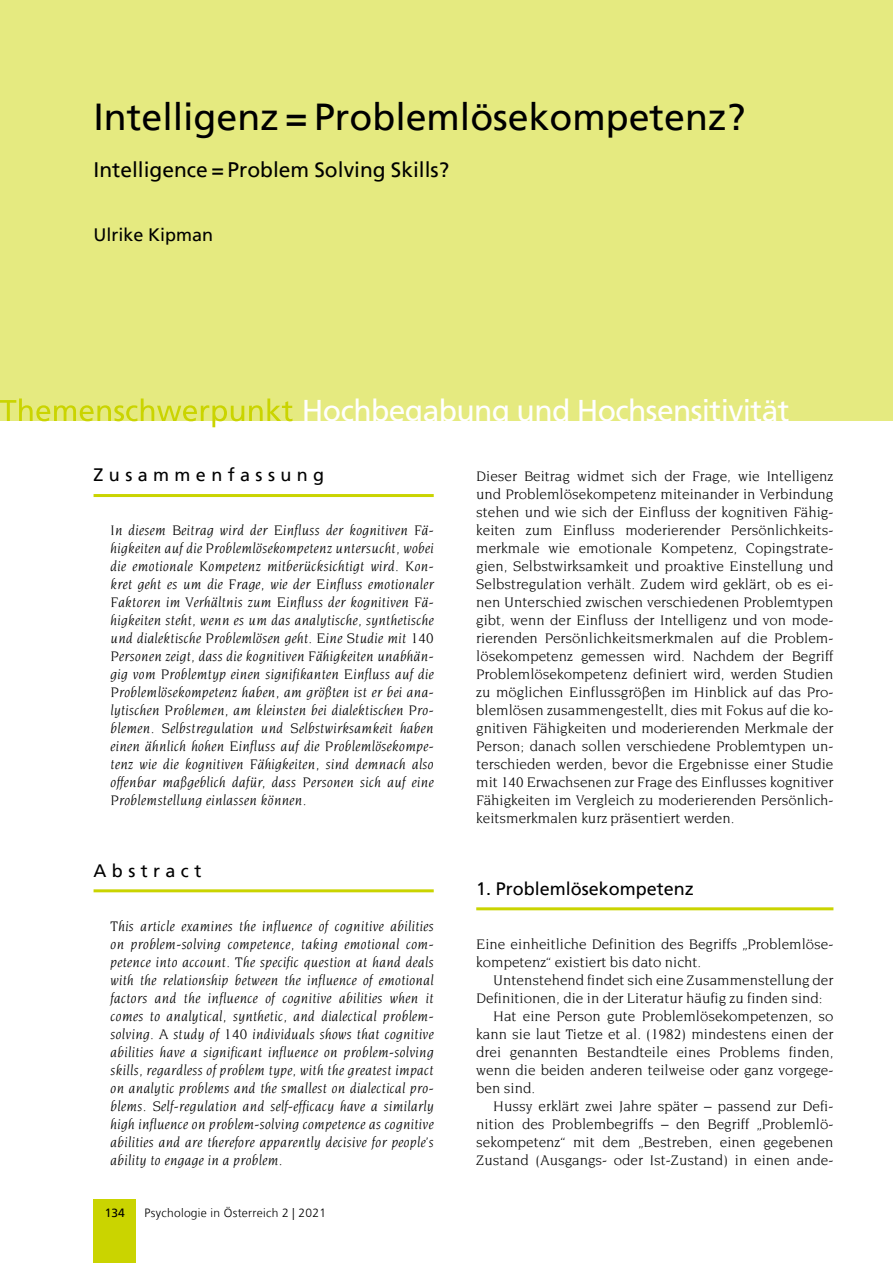
<style>
.page{position:relative;width:893px;height:1263px;background:#fff}
.page>*{position:absolute;margin:0;border:0;box-sizing:border-box;transform-origin:0 0}
.t1{font:37.5px "Frutiger LT";color:#000}
.t2{font:30px "Frutiger LT";letter-spacing:-.02em;color:#fff}
.t3{font:21px "Frutiger LT";color:#000}
.t4{font:18px "Frutiger LT";color:#000}
.t5{font:18px "Frutiger LT";letter-spacing:.3em;color:#000}
.t6{font:15px/18px "Novarese Std";color:#000;text-align:justify}
.t7{font:italic 15px/18px "Novarese Std";letter-spacing:.02em;color:#000;text-align:justify}
.t8{font:300 12px "Frutiger LT";letter-spacing:.025em;color:#000}
.t9{font:12px "Frutiger LT";color:#000}
</style>
<div class="page">
<div style="left:0;top:0;width:893px;height:421px;background:#e5ea80"></div>
<svg style="left:0;top:398px;width:292px;height:29px"></svg>
<div style="left:94px;top:1199px;width:42px;height:64px;background:#cad400"></div>
<hr style="left:94px;top:494px;width:340px;height:3px;background:#cad400">
<hr style="left:94px;top:889px;width:340px;height:3px;background:#cad400">
<hr style="left:476px;top:907px;width:357px;height:3px;background:#cad400">
<h1 class="t1" style="left:94px;top:95px;width:653px">Intelligenz = Problemlösekompetenz?</h1>
<h3 class="t3" style="left:94px;top:157px;width:357px">Intelligence = Problem Solving Skills?</h3>
<p class="t4" style="left:94px;top:224px;width:121px">Ulrike Kipman</p>
<h2 class="t2" style="left:302px;top:393px;width:489px">Hochbegabung und Hochsensitivität</h2>
<p class="t5" style="left:94px;top:464px;width:232px">Zusammenfassung</p>
<p class="t7" style="left:111px;top:520px;width:325px">In diesem Beitrag wird der Einfluss der kognitiven Fä&shy;higkeiten auf die Problemlösekompetenz untersucht, wobei die emotionale Kompetenz mitberücksichtigt wird. Kon&shy;kret geht es um die Frage, wie der Einfluss emotionaler Faktoren im Verhältnis zum Einfluss der kognitiven Fä&shy;higkeiten steht, wenn es um das analytische, synthetische und dialektische Problemlösen geht. Eine Studie mit 140<br>Personen zeigt, dass die kognitiven Fähigkeiten unabhän&shy;gig vom Problemtyp einen signifikanten Einfluss auf die Problemlösekompetenz haben, am größten ist er bei ana&shy;lytischen Problemen, am kleinsten bei dialektischen Pro&shy;blemen. Selbstregulation und Selbstwirksamkeit haben einen ähnlich hohen Einfluss auf die Problemlösekompe&shy;tenz wie die kognitiven Fähigkeiten, sind demnach also offenbar maßgeblich dafür, dass Personen sich auf eine Problemstellung einlassen können.</p>
<p class="t5" style="left:94px;top:860px;width:109px">Abstract</p>
<p class="t7" style="left:111px;top:916px;width:325px">This article examines the influence of cognitive abilities on problem-solving competence, taking emotional com&shy;petence into account. The specific question at hand deals with the relationship between the influence of emotional factors and the influence of cognitive abilities when it comes to analytical, synthetic, and dialectical problem&shy;solving. A study of 140 individuals shows that cognitive abilities have a significant influence on problem-solving skills, regardless of problem type, with the greatest impact on analytic problems and the smallest on dialectical pro&shy;blems. Self-regulation and self-efficacy have a similarly high influence on problem-solving competence as cognitive abilities and are therefore apparently decisive for people’s ability to engage in a problem.</p>
<p class="t9" style="left:105px;top:1205px;width:22px">134</p>
<p class="t8" style="left:145px;top:1206px;width:183px">Psychologie in Österreich 2 | 2021</p>
<p class="t6" style="left:476px;top:466px;width:359px">Dieser Beitrag widmet sich der Frage, wie Intelligenz und Problemlösekompetenz miteinander in Verbindung stehen und wie sich der Einfluss der kognitiven Fähig&shy;keiten zum Einfluss moderierender Persönlichkeits&shy;merkmale wie emotionale Kompetenz, Copingstrate&shy;gien, Selbstwirksamkeit und proaktive Einstellung und Selbstregulation verhält. Zudem wird geklärt, ob es ei&shy;nen Unterschied zwischen verschiedenen Problemtypen gibt, wenn der Einfluss der Intelligenz und von mode&shy;rierenden Persönlichkeitsmerkmalen auf die Problem&shy;lösekompetenz gemessen wird. Nachdem der Begriff Problemlösekompetenz definiert wird, werden Studien zu möglichen Einflussgrößen im Hinblick auf das Pro&shy;blemlösen zusammengestellt, dies mit Fokus auf die ko&shy;gnitiven Fähigkeiten und moderierenden Merkmale der Person; danach sollen verschiedene Problemtypen un&shy;terschieden werden, bevor die Ergebnisse einer Studie mit 140 Erwachsenen zur Frage des Einflusses kognitiver Fähigkeiten im Vergleich zu moderierenden Persönlich&shy;keitsmerkmalen kurz präsentiert werden.</p>
<p class="t4" style="left:476px;top:878px;width:219px">1. Problemlösekompetenz</p>
<p class="t6" style="left:476px;top:934px;width:359px">Eine einheitliche Definition des Begriffs „Problemlöse&shy;kompetenz“ existiert bis dato nicht.</p>
<p class="t6" style="left:493px;top:970px;width:342px">Untenstehend findet sich eine Zusammenstellung der</p>
<p class="t6" style="left:476px;top:988px;width:348px">Definitionen, die in der Literatur häufig zu finden sind:</p>
<p class="t6" style="left:493px;top:1006px;width:342px">Hat eine Person gute Problemlösekompetenzen, so</p>
<p class="t6" style="left:476px;top:1024px;width:359px">kann sie laut Tietze et al. (1982) mindestens einen der</p>
<p class="t6" style="left:476px;top:1042px;width:359px">drei genannten Bestandteile eines Problems finden,</p>
<p class="t6" style="left:476px;top:1060px;width:359px">wenn die beiden anderen teilweise oder ganz vorgege-</p>
<p class="t6" style="left:476px;top:1078px;width:60px">ben sind.</p>
<p class="t6" style="left:493px;top:1096px;width:342px">Hussy erklärt zwei Jahre später – passend zur Defi-</p>
<p class="t6" style="left:476px;top:1114px;width:359px">nition des Problembegriffs – den Begriff „Problemlö-</p>
<p class="t6" style="left:476px;top:1132px;width:359px">sekompetenz“ mit dem „Bestreben, einen gegebenen</p>
<p class="t6" style="left:476px;top:1150px;width:359px">Zustand (Ausgangs- oder Ist-Zustand) in einen ande-</p>
</div>
